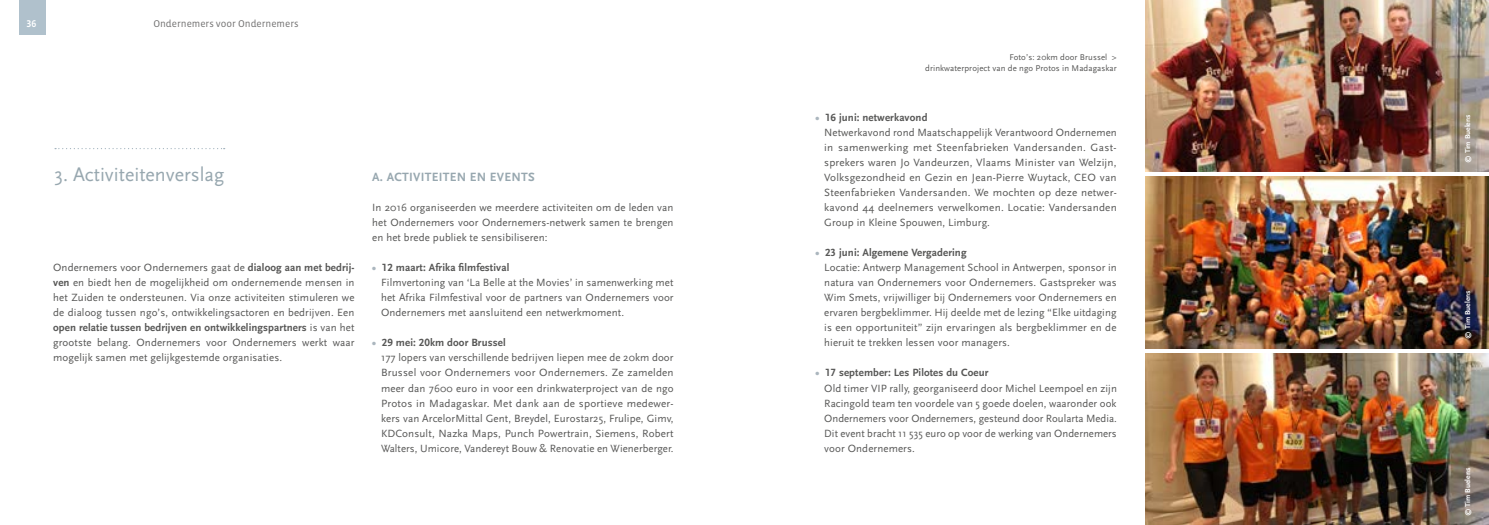
<style>
.page{position:relative;width:1489px;height:525px;background:#fff}
.page>*{position:absolute;margin:0;border:0;box-sizing:border-box;transform-origin:0 0}
.t1{font:20px "Scala Sans";color:#97a7af}
.t2{font:12.5px "Scala Sans Bold LF";letter-spacing:.02em;color:#97a7af}
.t3{font:11px/15px "Scala Sans";letter-spacing:.01em;color:#575756;text-align:justify}
.t4{font:11px "Scala Sans Bold LF";letter-spacing:.01em;color:#575756}
.t5{font:10px "Vista Sans Alt";color:#706f6f}
.t6{font:10px "Vista Sans Alt Med";color:#fff}
.t7{font:8.75px/11.2px "Scala Sans";letter-spacing:.01em;color:#575756;text-align:right}
.t8{font:7.5px "Scala Sans Bold LF";color:#fff}
.s1{font-family:"Scala Sans Bold LF"}
.s2{font-family:"Scala Sans"}
.s3{color:#abb6be}
</style>
<div class="page">
<svg style="left:55px;top:148px;width:170px;height:1px"></svg>
<img style="left:1145px;top:176px;width:343px;height:172px">
<img style="left:1145px;top:0;width:343px;height:172px">
<img style="left:1145px;top:353px;width:343px;height:171px">
<div style="left:20px;top:0;width:26px;height:34px;background:#b0c1cc"></div>
<p class="t6" style="left:27px;top:18px;width:11px">36</p>
<p class="t5" style="left:153px;top:18px;width:147px">Ondernemers voor Ondernemers</p>
<h1 class="t1" style="left:54px;top:164px;width:171px">3. Activiteitenverslag</h1>
<p class="t3" style="left:53px;top:260px;width:303px">Ondernemers voor Ondernemers gaat de <span class="s1">dialoog aan met bedrij&shy;ven</span> en biedt hen de mogelijkheid om ondernemende mensen in het Zuiden te ondersteunen. Via onze activiteiten stimuleren we de dialoog tussen ngo’s, ontwikkelingsactoren en bedrijven. Een</p>
<p class="t4" style="left:53px;top:322px;width:303px">open relatie tussen bedrijven en ontwikkelingspartners <span class="s2">is van het</span></p>
<p class="t3" style="left:53px;top:335px;width:303px">grootste belang. Ondernemers voor Ondernemers werkt waar mogelijk samen met gelijkgestemde organisaties.</p>
<p class="t2" style="left:372px;top:170px;width:164px">A. ACTIVITEITEN EN EVENTS</p>
<p class="t3" style="left:372px;top:200px;width:303px">In 2016 organiseerden we meerdere activiteiten om de leden van het Ondernemers voor Ondernemers-netwerk samen te brengen en het brede publiek te sensibiliseren:</p>
<p class="t4" style="left:372px;top:262px;width:139px"><span class="s3">•</span> 12 maart: Afrika filmfestival</p>
<p class="t3" style="left:381px;top:275px;width:294px">Filmvertoning van ‘La Belle at the Movies’ in samenwerking met het Afrika Filmfestival voor de partners van Ondernemers voor Ondernemers met aansluitend een netwerkmoment.</p>
<p class="t4" style="left:372px;top:337px;width:135px"><span class="s3">•</span> 29 mei: 20km door Brussel</p>
<p class="t3" style="left:381px;top:350px;width:294px">177 lopers van verschillende bedrijven liepen mee de 20km door Brussel voor Ondernemers voor Ondernemers. Ze zamelden meer dan 7600 euro in voor een drinkwaterproject van de ngo Protos in Madagaskar. Met dank aan de sportieve medewer&shy;kers van ArcelorMittal Gent, Breydel, Eurostar25, Frulipe, Gimv, KDConsult, Nazka Maps, Punch Powertrain, Siemens, Robert Walters, Umicore, Vandereyt Bouw &amp; Renovatie en Wienerberger.</p>
<p class="t7" style="left:925px;top:51px;width:193px">Foto’s: 20km door Brussel &gt;<br>drinkwaterproject van de ngo Protos in Madagaskar</p>
<p class="t4" style="left:815px;top:112px;width:114px"><span class="s3">•</span> 16 juni: netwerkavond</p>
<p class="t3" style="left:824px;top:125px;width:294px">Netwerkavond rond Maatschappelijk Verantwoord Ondernemen in samenwerking met Steenfabrieken Vandersanden. Gast&shy;sprekers waren Jo Vandeurzen, Vlaams Minister van Welzijn, Volksgezondheid en Gezin en Jean-Pierre Wuytack, CEO van Steenfabrieken Vandersanden. We mochten op deze netwer&shy;kavond 44 deelnemers verwelkomen. Locatie: Vandersanden Group in Kleine Spouwen, Limburg.</p>
<p class="t4" style="left:815px;top:247px;width:153px"><span class="s3">•</span> 23 juni: Algemene Vergadering</p>
<p class="t3" style="left:824px;top:260px;width:294px">Locatie: Antwerp Management School in Antwerpen, sponsor in natura van Ondernemers voor Ondernemers. Gastspreker was Wim Smets, vrijwilliger bij Ondernemers voor Ondernemers en ervaren bergbeklimmer. Hij deelde met de lezing “Elke uitdaging is een opportuniteit” zijn ervaringen als bergbeklimmer en de hieruit te trekken lessen voor managers.</p>
<p class="t4" style="left:815px;top:367px;width:174px"><span class="s3">•</span> 17 september: Les Pilotes du Coeur</p>
<p class="t3" style="left:824px;top:380px;width:294px">Old timer VIP rally, georganiseerd door Michel Leempoel en zijn Racingold team ten voordele van 5 goede doelen, waaronder ook Ondernemers voor Ondernemers, gesteund door Roularta Media.<br>Dit event bracht 11 535 euro op voor de werking van Ondernemers voor Ondernemers.</p>
<p class="t8" style="left:1463px;top:163px;width:50px;rotate:-90deg">© Tim Buelens</p>
<p class="t8" style="left:1463px;top:338px;width:50px;rotate:-90deg">© Tim Buelens</p>
<p class="t8" style="left:1463px;top:516px;width:50px;rotate:-90deg">© Tim Buelens</p>
</div>
